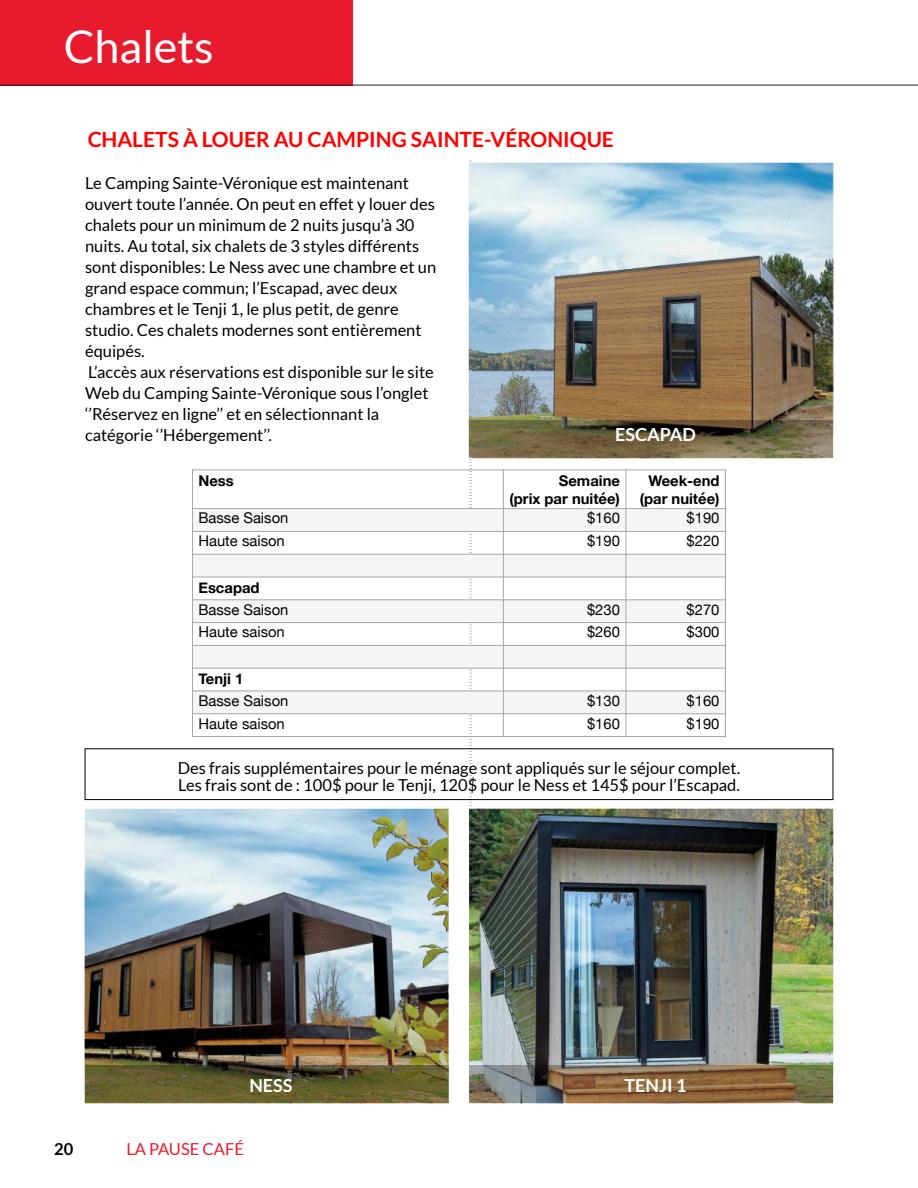
<style>
.page{position:relative;width:918px;height:1188px;background:#fff}
.page>*{position:absolute;margin:0;border:0;box-sizing:border-box;transform-origin:0 0}
.t1{font:45px "Lato";color:#fff}
.t2{font:700 21px "Lato";color:#f00}
.t3{font:700 18px "Lato";color:#fff}
.t4{font:16.5px/21px "Lato";color:#000}
.t5{font:16.5px "Lato";color:#e71b2d}
.t6{font:700 16.5px "Lato";color:#000}
.t7{font:14.85px "Helvetica Neue";color:#000}
.t8{font:700 14.85px/18.3px "Helvetica Neue";color:#000;text-align:right}
</style>
<div class="page">
<img style="left:0;top:84px;width:918px;height:2px">
<div style="left:0;top:0;width:352px;height:85px;background:#e71b2d"></div>
<img style="left:469px;top:808px;width:365px;height:296px">
<img style="left:84px;top:808px;width:365px;height:296px">
<img style="left:469px;top:163px;width:365px;height:295px">
<img style="left:470px;top:161px;width:1px;height:905px">
<div style="left:193px;top:509px;width:310px;height:22px;background:#f5f5f5"></div>
<div style="left:503px;top:509px;width:123px;height:22px;background:#f5f5f5"></div>
<div style="left:626px;top:509px;width:99px;height:22px;background:#f5f5f5"></div>
<div style="left:193px;top:554px;width:310px;height:23px;background:#f5f5f5"></div>
<div style="left:503px;top:554px;width:123px;height:23px;background:#f5f5f5"></div>
<div style="left:626px;top:554px;width:99px;height:23px;background:#f5f5f5"></div>
<div style="left:193px;top:600px;width:310px;height:23px;background:#f5f5f5"></div>
<div style="left:503px;top:600px;width:123px;height:23px;background:#f5f5f5"></div>
<div style="left:626px;top:600px;width:99px;height:23px;background:#f5f5f5"></div>
<div style="left:193px;top:645px;width:310px;height:23px;background:#f5f5f5"></div>
<div style="left:503px;top:645px;width:123px;height:23px;background:#f5f5f5"></div>
<div style="left:626px;top:645px;width:99px;height:23px;background:#f5f5f5"></div>
<div style="left:193px;top:691px;width:310px;height:23px;background:#f5f5f5"></div>
<div style="left:503px;top:691px;width:123px;height:23px;background:#f5f5f5"></div>
<div style="left:626px;top:691px;width:99px;height:23px;background:#f5f5f5"></div>
<hr style="left:503px;top:469px;width:1px;height:268px;background:#a6a6a6">
<hr style="left:626px;top:469px;width:1px;height:268px;background:#a6a6a6">
<hr style="left:192px;top:508px;width:534px;height:1px;background:#a6a6a6">
<hr style="left:192px;top:531px;width:534px;height:1px;background:#a6a6a6">
<hr style="left:192px;top:554px;width:534px;height:1px;background:#a6a6a6">
<hr style="left:192px;top:577px;width:534px;height:1px;background:#a6a6a6">
<hr style="left:192px;top:600px;width:534px;height:1px;background:#a6a6a6">
<hr style="left:192px;top:622px;width:534px;height:1px;background:#a6a6a6">
<hr style="left:192px;top:645px;width:534px;height:1px;background:#a6a6a6">
<hr style="left:192px;top:668px;width:534px;height:1px;background:#a6a6a6">
<hr style="left:192px;top:691px;width:534px;height:1px;background:#a6a6a6">
<hr style="left:192px;top:713px;width:534px;height:1px;background:#a6a6a6">
<hr style="left:192px;top:469px;width:1px;height:268px;background:#a6a6a6">
<hr style="left:725px;top:469px;width:1px;height:268px;background:#a6a6a6">
<hr style="left:192px;top:470px;width:534px;height:1px;background:#a6a6a6">
<hr style="left:192px;top:736px;width:534px;height:1px;background:#a6a6a6">
<div style="left:85px;top:748px;width:748px;height:52px;border:1px solid #000"></div>
<div style="left:85px;top:1066px;width:363px;height:37px;background:#000;opacity:.32"></div>
<div style="left:470px;top:1066px;width:363px;height:37px;background:#000;opacity:.28"></div>
<div style="left:470px;top:420px;width:363px;height:37px;background:#000;opacity:.28"></div>
<h1 class="t1" style="left:64px;top:27px;width:152px">Chalets</h1>
<p class="t2" style="left:87px;top:130px;width:528px">CHALETS À LOUER AU CAMPING SAINTE-VÉRONIQUE</p>
<p class="t4" style="left:85px;top:173px;width:353px">Le Camping Sainte-Véronique est maintenant ouvert toute l’année. On peut en effet y louer des chalets pour un minimum de 2 nuits jusqu’à 30 nuits. Au total, six chalets de 3 styles différents sont disponibles: Le Ness avec une chambre et un grand espace commun; l’Escapad, avec deux chambres et le Tenji 1, le plus petit, de genre studio. Ces chalets modernes sont entièrement équipés.<br>L’accès aux réservations est disponible sur le site Web du Camping Sainte-Véronique sous l’onglet ‘’Réservez en ligne’’ et en sélectionnant la catégorie ‘’Hébergement’’.</p>
<p class="t3" style="left:615px;top:427px;width:82px">ESCAPAD</p>
<p class="t8" style="left:198px;top:471px;width:37px">Ness</p>
<p class="t8" style="left:509px;top:471px;width:112px">Semaine<br>(prix par nuitée)</p>
<p class="t8" style="left:640px;top:471px;width:81px;text-align:center">Week-end (par nuitée)</p>
<p class="t7" style="left:198px;top:509px;width:91px">Basse Saison</p>
<p class="t7" style="left:587px;top:509px;width:34px">$160</p>
<p class="t7" style="left:687px;top:509px;width:34px">$190</p>
<p class="t7" style="left:198px;top:532px;width:88px">Haute saison</p>
<p class="t7" style="left:587px;top:532px;width:34px">$190</p>
<p class="t7" style="left:687px;top:532px;width:34px">$220</p>
<p class="t8" style="left:198px;top:578px;width:63px">Escapad</p>
<p class="t7" style="left:198px;top:601px;width:91px">Basse Saison</p>
<p class="t7" style="left:587px;top:601px;width:34px">$230</p>
<p class="t7" style="left:687px;top:601px;width:34px">$270</p>
<p class="t7" style="left:198px;top:623px;width:88px">Haute saison</p>
<p class="t7" style="left:587px;top:623px;width:34px">$260</p>
<p class="t7" style="left:687px;top:623px;width:34px">$300</p>
<p class="t8" style="left:198px;top:669px;width:46px">Tenji 1</p>
<p class="t7" style="left:198px;top:692px;width:91px">Basse Saison</p>
<p class="t7" style="left:587px;top:692px;width:34px">$130</p>
<p class="t7" style="left:687px;top:692px;width:34px">$160</p>
<p class="t7" style="left:198px;top:714px;width:88px">Haute saison</p>
<p class="t7" style="left:587px;top:714px;width:34px">$160</p>
<p class="t7" style="left:687px;top:714px;width:34px">$190</p>
<p class="t4" style="left:178px;top:761px;width:564px;line-height:16.5px">Des frais supplémentaires pour le ménage sont appliqués sur le séjour complet.<br>Les frais sont de : 100$ pour le Tenji, 120$ pour le Ness et 145$ pour l’Escapad.</p>
<p class="t3" style="left:249px;top:1078px;width:45px">NESS</p>
<p class="t3" style="left:625px;top:1078px;width:64px">TENJI 1</p>
<p class="t6" style="left:54px;top:1142px;width:21px">20</p>
<p class="t5" style="left:126px;top:1142px;width:119px">LA PAUSE CAFÉ</p>
</div>
